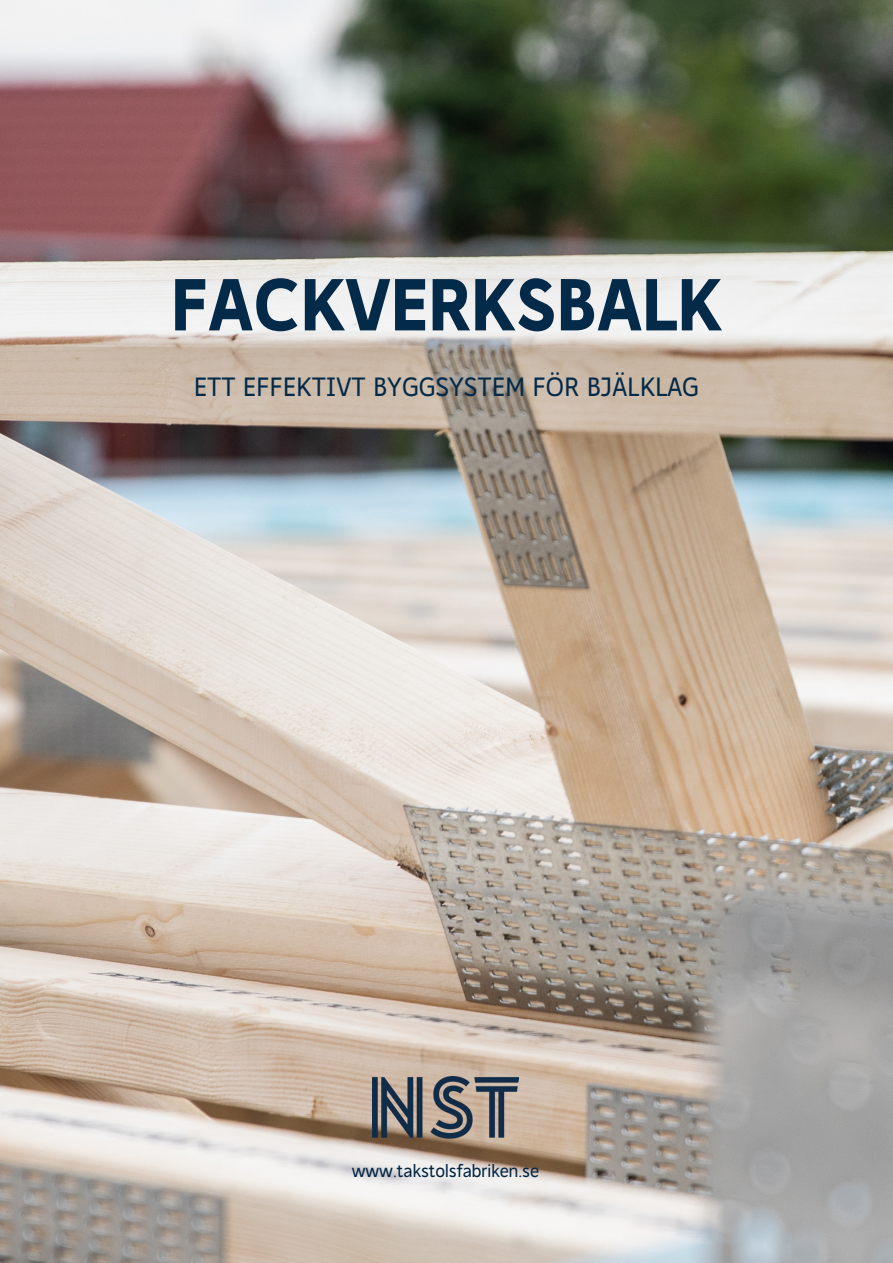
<style>
.page{position:relative;width:893px;height:1263px;background:#fff}
.page>*{position:absolute;margin:0;border:0;box-sizing:border-box;transform-origin:0 0}
.Omslag_-_rubrik{font:700 75px "Derome";color:#042a49}
.Omslag_-_payoff{font:27px "Derome";color:#042a49}
.t1{font:18px "Derome";color:#022644}
</style>
<div class="page">
<img style="left:0;top:0;width:893px;height:1263px">
<img style="left:372px;top:1077px;width:146px;height:62px">
<p class="Omslag_-_rubrik" style="left:171px;top:259px;width:553px">FACKVERKSBALK</p>
<p class="Omslag_-_payoff" style="left:194px;top:370px;width:507px">ETT EFFEKTIVT BYGGSYSTEM FÖR BJÄLKLAG</p>
<p class="t1" style="left:352px;top:1160px;width:189px">www.takstolsfabriken.se</p>
</div>
